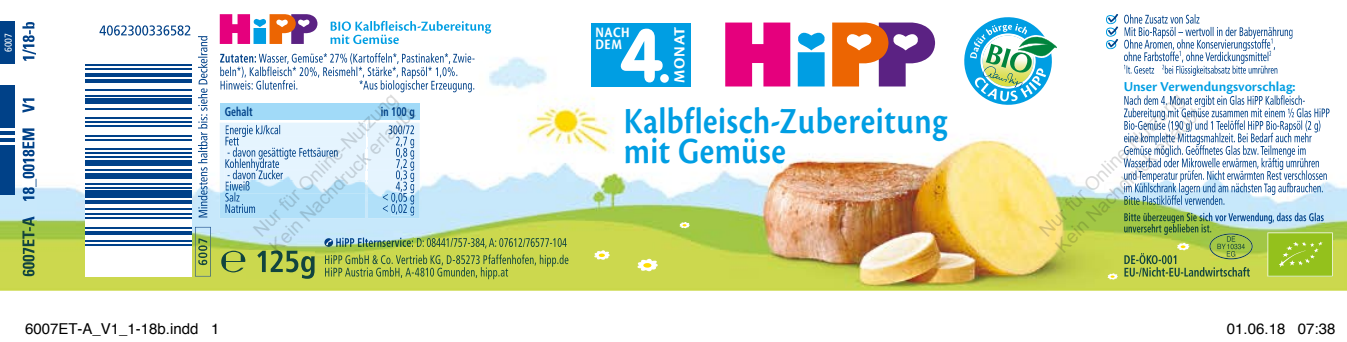
<style>
.page{position:relative;width:1347px;height:342px;background:#fff}
.page>*{position:absolute;margin:0;border:0;box-sizing:border-box;transform-origin:0 0}
.t1{font:900 74.25px "VAG Rounded";color:#fff;scale:.91 1}
.t2{font:600 38.25px/30px "Cronos Pro";letter-spacing:.02em;color:#009ee3;scale:.85 1}
.t3{font:18.75px/22.8px "Arial";color:rgb(0 0 0/.15)}
.t4{font:700 16px "Cronos Pro";letter-spacing:.04em;color:#fff}
.t5{font:15px "Helvetica";color:#000}
.t6{font:700 15px/12.5px "Cronos Pro";letter-spacing:.035em;color:#fff;scale:.85 1}
.t7{font:600 14.25px "Cronos Pro";color:#009ee3}
.t8{font:700 condensed 12.5px "Frutiger LT Pro";color:#004188;scale:.8 1}
.t9{font:condensed 10px "Frutiger LT Pro";color:#fff}
.s1{font-size:50px}
</style>
<div class="page">
<img style="left:0;top:14px;width:1346px;height:277px">
<img style="left:1124px;top:14px;width:75px;height:10px">
<img style="left:1124px;top:27px;width:168px;height:12px">
<svg style="left:1106px;top:14px;width:12px;height:35px"></svg>
<img style="left:1124px;top:39px;width:145px;height:12px">
<img style="left:1124px;top:52px;width:54px;height:9px">
<img style="left:1181px;top:52px;width:87px;height:12px">
<svg style="left:1269px;top:38px;width:6px;height:18px"></svg>
<svg style="left:1106px;top:65px;width:19px;height:5px"></svg>
<img style="left:1126px;top:65px;width:34px;height:9px">
<img style="left:1164px;top:65px;width:113px;height:11px">
<img style="left:1124px;top:253px;width:52px;height:11px">
<img style="left:1124px;top:267px;width:125px;height:10px">
<img style="left:1124px;top:213px;width:199px;height:11px">
<img style="left:1124px;top:224px;width:87px;height:11px">
<img style="left:1124px;top:95px;width:180px;height:12px">
<img style="left:1124px;top:108px;width:205px;height:12px">
<img style="left:1124px;top:120px;width:196px;height:12px">
<img style="left:1124px;top:133px;width:187px;height:12px">
<img style="left:1124px;top:145px;width:182px;height:12px">
<img style="left:1123px;top:158px;width:196px;height:12px">
<img style="left:1124px;top:170px;width:203px;height:12px">
<img style="left:1124px;top:183px;width:199px;height:12px">
<img style="left:1124px;top:195px;width:100px;height:10px">
<svg style="left:1267px;top:232px;width:65px;height:44px;background:#9cc52d"></svg>
<img style="left:1209px;top:233px;width:43px;height:26px">
<img style="left:1235px;top:244px;width:9px;height:5px">
<svg style="left:1217px;top:236px;width:18px;height:21px"></svg>
<svg style="left:832px;top:23px;width:103px;height:63px"></svg>
<svg style="left:796px;top:29px;width:30px;height:57px"></svg>
<svg style="left:725px;top:23px;width:65px;height:63px;background:#e8208d"></svg>
<svg style="left:959px;top:14px;width:100px;height:96px"></svg>
<div style="left:591px;top:23px;width:99px;height:63px;background:#009ee3"></div>
<img style="left:220px;top:54px;width:37px;height:9px">
<img style="left:259px;top:53px;width:215px;height:11px">
<img style="left:220px;top:66px;width:237px;height:13px">
<img style="left:220px;top:80px;width:254px;height:12px">
<img style="left:221px;top:251px;width:24px;height:21px">
<img style="left:247px;top:250px;width:68px;height:29px">
<img style="left:325px;top:254px;width:243px;height:13px">
<img style="left:325px;top:267px;width:183px;height:12px">
<svg style="left:324px;top:238px;width:9px;height:9px"></svg>
<img style="left:336px;top:237px;width:230px;height:11px">
<img style="left:414px;top:238px;width:152px;height:10px">
<div style="left:220px;top:103px;width:200px;height:17px;background:#a1daf8"></div>
<img style="left:220px;top:123px;width:145px;height:95px">
<img style="left:368px;top:123px;width:52px;height:95px">
<img style="left:225px;top:125px;width:140px;height:12px">
<img style="left:368px;top:125px;width:46px;height:12px">
<img style="left:225px;top:137px;width:140px;height:56px">
<img style="left:368px;top:137px;width:46px;height:56px">
<img style="left:225px;top:147px;width:140px;height:1px">
<img style="left:368px;top:147px;width:46px;height:1px">
<img style="left:225px;top:158px;width:140px;height:1px">
<img style="left:368px;top:158px;width:46px;height:1px">
<img style="left:225px;top:170px;width:140px;height:1px">
<img style="left:368px;top:170px;width:46px;height:1px">
<svg style="left:365px;top:125px;width:3px;height:68px"></svg>
<img style="left:225px;top:181px;width:140px;height:1px">
<img style="left:368px;top:181px;width:46px;height:1px">
<img style="left:225px;top:193px;width:15px;height:9px">
<svg style="left:225px;top:192px;width:15px;height:1px"></svg>
<img style="left:225px;top:204px;width:31px;height:9px">
<img style="left:391px;top:212px;width:23px;height:4px">
<svg style="left:383px;top:193px;width:31px;height:19px"></svg>
<img style="left:330px;top:21px;width:161px;height:13px">
<img style="left:330px;top:34px;width:69px;height:10px">
<svg style="left:220px;top:14px;width:97px;height:30px"></svg>
<svg style="left:594px;top:250px;width:16px;height:10px"></svg>
<svg style="left:637px;top:259px;width:21px;height:12px"></svg>
<div style="left:643px;top:263px;width:8px;height:5px;background:#fd0;border-radius:50%"></div>
<svg style="left:679px;top:222px;width:11px;height:6px"></svg>
<svg style="left:1107px;top:273px;width:10px;height:7px"></svg>
<svg style="left:1176px;top:243px;width:13px;height:7px"></svg>
<img style="left:99px;top:25px;width:91px;height:11px">
<div style="left:85px;top:43px;width:106px;height:233px;background:#fff"></div>
<hr style="left:85px;top:244px;width:106px;height:2px;background:#004189">
<hr style="left:85px;top:240px;width:106px;height:2px;background:#004189">
<hr style="left:85px;top:231px;width:106px;height:3px;background:#004189">
<hr style="left:85px;top:227px;width:106px;height:2px;background:#004189">
<hr style="left:85px;top:217px;width:106px;height:2px;background:#004189">
<hr style="left:85px;top:213px;width:106px;height:2px;background:#004189">
<hr style="left:85px;top:208px;width:106px;height:1px;background:#004189">
<hr style="left:85px;top:200px;width:106px;height:4px;background:#004189">
<div style="left:85px;top:190px;width:106px;height:8px;background:#004189"></div>
<hr style="left:85px;top:186px;width:106px;height:2px;background:#004189">
<hr style="left:85px;top:183px;width:106px;height:2px;background:#004189">
<div style="left:85px;top:173px;width:106px;height:6px;background:#004189"></div>
<hr style="left:85px;top:169px;width:106px;height:2px;background:#004189">
<div style="left:85px;top:160px;width:106px;height:5px;background:#004189"></div>
<hr style="left:85px;top:156px;width:106px;height:2px;background:#004189">
<hr style="left:85px;top:152px;width:106px;height:2px;background:#004189">
<hr style="left:85px;top:148px;width:106px;height:2px;background:#004189">
<hr style="left:85px;top:139px;width:106px;height:1px;background:#004189">
<hr style="left:85px;top:135px;width:106px;height:2px;background:#004189">
<hr style="left:85px;top:125px;width:106px;height:2px;background:#004189">
<hr style="left:85px;top:121px;width:106px;height:2px;background:#004189">
<hr style="left:85px;top:117px;width:106px;height:2px;background:#004189">
<hr style="left:85px;top:108px;width:106px;height:2px;background:#004189">
<div style="left:85px;top:98px;width:106px;height:6px;background:#004189"></div>
<hr style="left:85px;top:95px;width:106px;height:1px;background:#004189">
<hr style="left:85px;top:89px;width:106px;height:2px;background:#004189">
<hr style="left:85px;top:79px;width:106px;height:4px;background:#004189">
<hr style="left:85px;top:73px;width:106px;height:4px;background:#004189">
<hr style="left:85px;top:68px;width:106px;height:1px;background:#004189">
<hr style="left:85px;top:64px;width:106px;height:2px;background:#004189">
<img style="left:0;top:85px;width:14px;height:43px">
<img style="left:0;top:131px;width:14px;height:4px">
<img style="left:0;top:138px;width:14px;height:4px">
<img style="left:0;top:145px;width:14px;height:50px">
<img style="left:22px;top:22px;width:14px;height:254px">
<img style="left:198px;top:36px;width:9px;height:181px">
<img style="left:195px;top:227px;width:16px;height:49px">
<img style="left:198px;top:238px;width:9px;height:27px">
<img style="left:0;top:21px;width:14px;height:43px">
<p class="t9" style="left:3px;top:52px;width:21px;rotate:-90deg">6007</p>
<h1 class="t1" style="left:621px;top:11px;width:56px">4<span class="s1">.</span></h1>
<p class="t4" style="left:670px;top:83px;width:58px;rotate:-90deg">MONAT</p>
<p class="t6" style="left:595px;top:26px;width:41px">NACH<br>DEM</p>
<p class="t7" style="left:1123px;top:78px;width:173px">Unser Verwendungsvorschlag:</p>
<p class="t3" style="left:249px;top:225px;width:198px;rotate:-45deg">Nur für Online-Nutzung<br>Kein Nachdruck erlaubt</p>
<p class="t3" style="left:1035px;top:225px;width:198px;rotate:-45deg">Nur für Online-Nutzung<br>Kein Nachdruck erlaubt</p>
<p class="t8" style="left:225px;top:104px;width:36px">Gehalt</p>
<p class="t8" style="left:381px;top:104px;width:44px">in 100 g</p>
<h2 class="t2" style="left:624px;top:106px;width:382px">Kalbfleisch-Zubereitung mit Gemüse</h2>
<p class="t5" style="left:25px;top:317px;width:196px">6007ET-A_V1_1-18b.indd 1</p>
<p class="t5" style="left:1226px;top:317px;width:110px">01.06.18 07:38</p>
</div>
